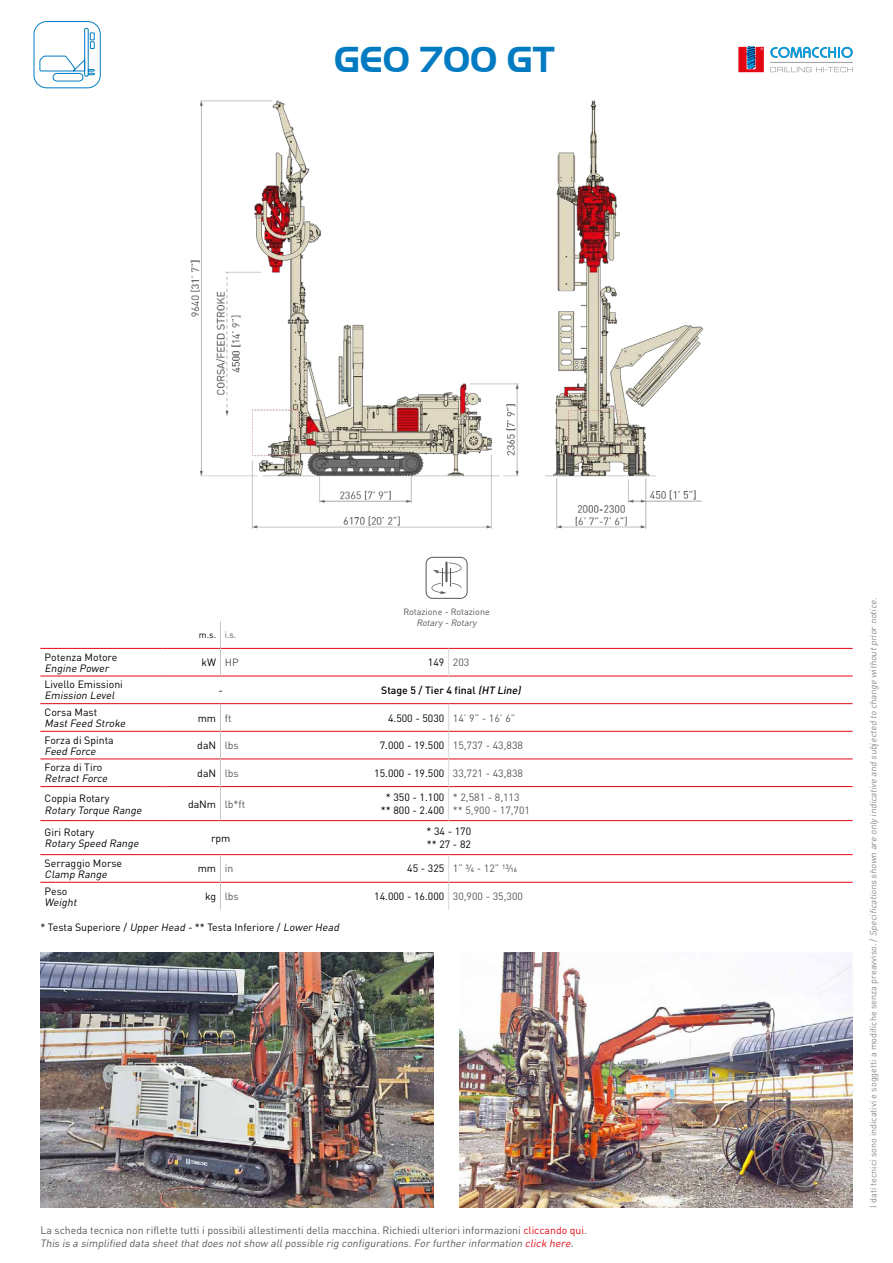
<style>
.page{position:relative;width:893px;height:1263px;background:#fff}
.page>*{position:absolute;margin:0;border:0;box-sizing:border-box;transform-origin:0 0}
.t1{font:700 37.5px "Handel Got D";color:#007bc1}
.t2{font:10.5px/13.5px "DIN Pro";color:#000;text-align:center}
.t3{font:10.5px/13.2px "DIN Pro";color:#575756}
.t4{font:italic 10.5px "DIN Pro";color:#000}
.t5{font:10.5px/13.5px "DIN Pro";color:#575756}
.t6{font:500 10.5px "DIN Pro";color:#000}
.t7{font:italic 9px "DIN Pro";color:#878787}
.t8{font:9px "DIN Pro";color:#575756}
.t9{font:italic 9px "DIN Pro";color:#575756}
.t10{font:9px "DIN Pro";color:#000}
.s1{color:#575756}
.s2{font-style:italic}
.s3{color:#000}
.s4{font-style:inherit}
.s5{color:#e30613}
.s6{font-style:italic;color:#e30613}
.s7{font-style:normal}
</style>
<div class="page">
<img style="left:190px;top:100px;width:514px;height:429px">
<img style="left:40px;top:952px;width:394px;height:256px">
<img style="left:459px;top:952px;width:394px;height:256px">
<svg style="left:770px;top:47px;width:83px;height:11px"></svg>
<svg style="left:770px;top:67px;width:83px;height:5px"></svg>
<hr style="left:770px;top:62px;width:83px;height:1px;background:#9f9c9b">
<svg style="left:738px;top:47px;width:26px;height:25px"></svg>
<svg style="left:39px;top:28px;width:56px;height:54px"></svg>
<div style="left:34px;top:21px;width:67px;height:67px;border:1px solid #007bc1;border-radius:13px"></div>
<div style="left:90px;top:41px;width:5px;height:8px;border:1px solid #007bc1"></div>
<hr style="left:40px;top:648px;width:122px;height:1px;background:#e30613">
<hr style="left:40px;top:676px;width:122px;height:1px;background:#e30613">
<hr style="left:40px;top:703px;width:122px;height:1px;background:#e30613">
<hr style="left:40px;top:731px;width:122px;height:1px;background:#e30613">
<hr style="left:40px;top:759px;width:122px;height:1px;background:#e30613">
<hr style="left:40px;top:786px;width:122px;height:1px;background:#e30613">
<hr style="left:40px;top:820px;width:122px;height:1px;background:#e30613">
<hr style="left:40px;top:854px;width:122px;height:1px;background:#e30613">
<hr style="left:162px;top:648px;width:58px;height:1px;background:#e30613">
<hr style="left:221px;top:648px;width:58px;height:1px;background:#e30613">
<hr style="left:623px;top:648px;width:230px;height:1px;background:#e30613">
<hr style="left:162px;top:676px;width:58px;height:1px;background:#e30613">
<hr style="left:220px;top:676px;width:59px;height:1px;background:#e30613">
<hr style="left:623px;top:676px;width:230px;height:1px;background:#e30613">
<hr style="left:162px;top:703px;width:58px;height:1px;background:#e30613">
<hr style="left:220px;top:703px;width:59px;height:1px;background:#e30613">
<hr style="left:623px;top:703px;width:230px;height:1px;background:#e30613">
<hr style="left:162px;top:731px;width:58px;height:1px;background:#e30613">
<hr style="left:221px;top:731px;width:58px;height:1px;background:#e30613">
<hr style="left:623px;top:731px;width:230px;height:1px;background:#e30613">
<hr style="left:162px;top:759px;width:58px;height:1px;background:#e30613">
<hr style="left:221px;top:759px;width:58px;height:1px;background:#e30613">
<hr style="left:623px;top:759px;width:230px;height:1px;background:#e30613">
<hr style="left:162px;top:786px;width:58px;height:1px;background:#e30613">
<hr style="left:221px;top:786px;width:58px;height:1px;background:#e30613">
<hr style="left:623px;top:786px;width:230px;height:1px;background:#e30613">
<hr style="left:162px;top:820px;width:58px;height:1px;background:#e30613">
<hr style="left:220px;top:820px;width:59px;height:1px;background:#e30613">
<hr style="left:623px;top:820px;width:230px;height:1px;background:#e30613">
<hr style="left:162px;top:854px;width:58px;height:1px;background:#e30613">
<hr style="left:220px;top:854px;width:59px;height:1px;background:#e30613">
<hr style="left:623px;top:854px;width:230px;height:1px;background:#e30613">
<hr style="left:40px;top:882px;width:122px;height:1px;background:#e30613">
<hr style="left:162px;top:882px;width:58px;height:1px;background:#e30613">
<hr style="left:221px;top:882px;width:58px;height:1px;background:#e30613">
<hr style="left:623px;top:882px;width:230px;height:1px;background:#e30613">
<svg style="left:220px;top:621px;width:1px;height:55px"></svg>
<svg style="left:220px;top:704px;width:1px;height:82px"></svg>
<hr style="left:220px;top:786px;width:1px;height:34px;background:#c6c6c6">
<svg style="left:220px;top:855px;width:1px;height:55px"></svg>
<hr style="left:279px;top:648px;width:170px;height:1px;background:#e30613">
<hr style="left:449px;top:648px;width:174px;height:1px;background:#e30613">
<hr style="left:279px;top:676px;width:170px;height:1px;background:#e30613">
<hr style="left:449px;top:676px;width:174px;height:1px;background:#e30613">
<hr style="left:279px;top:703px;width:170px;height:1px;background:#e30613">
<hr style="left:449px;top:703px;width:174px;height:1px;background:#e30613">
<hr style="left:279px;top:731px;width:170px;height:1px;background:#e30613">
<hr style="left:449px;top:731px;width:174px;height:1px;background:#e30613">
<hr style="left:279px;top:759px;width:170px;height:1px;background:#e30613">
<hr style="left:449px;top:759px;width:174px;height:1px;background:#e30613">
<hr style="left:279px;top:786px;width:170px;height:1px;background:#e30613">
<hr style="left:449px;top:786px;width:174px;height:1px;background:#e30613">
<hr style="left:279px;top:820px;width:170px;height:1px;background:#e30613">
<hr style="left:449px;top:820px;width:174px;height:1px;background:#e30613">
<hr style="left:279px;top:854px;width:170px;height:1px;background:#e30613">
<hr style="left:449px;top:854px;width:174px;height:1px;background:#e30613">
<hr style="left:279px;top:882px;width:170px;height:1px;background:#e30613">
<hr style="left:449px;top:882px;width:174px;height:1px;background:#e30613">
<svg style="left:448px;top:649px;width:1px;height:27px"></svg>
<svg style="left:448px;top:704px;width:1px;height:82px"></svg>
<hr style="left:448px;top:787px;width:1px;height:33px;background:#dadada">
<svg style="left:448px;top:855px;width:1px;height:55px"></svg>
<div style="left:426px;top:557px;width:41px;height:41px;border:1px solid #575756;border-radius:7px"></div>
<svg style="left:432px;top:562px;width:29px;height:32px"></svg>
<h1 class="t1" style="left:334px;top:38px;width:222px">GEO 700 GT</h1>
<p class="t8" style="left:403px;top:604px;width:88px">Rotazione - Rotazione</p>
<p class="t9" style="left:417px;top:615px;width:64px">Rotary-Rotary</p>
<p class="t10" style="left:199px;top:629px;width:39px">m.s. <span class="s1">i.s.</span></p>
<p class="t2" style="left:45px;top:650px;width:74px">Potenza Motore</p>
<p class="t4" style="left:45px;top:661px;width:68px">Engine Power</p>
<p class="t2" style="left:202px;top:655px;width:39px">kW <span class="s1">HP</span></p>
<p class="t2" style="left:428px;top:655px;width:43px">149 <span class="s1">203</span></p>
<p class="t2" style="left:45px;top:677px;width:80px">Livello Emissioni</p>
<p class="t4" style="left:45px;top:688px;width:74px">Emission Level</p>
<p class="t2" style="left:218px;top:683px;width:6px">-</p>
<p class="t6" style="left:381px;top:681px;width:144px">Stage 5 / Tier 4 final <span class="s2">(HT Line)</span></p>
<p class="t2" style="left:45px;top:705px;width:54px">Corsa Mast</p>
<p class="t4" style="left:45px;top:716px;width:85px">MastFeed Stroke</p>
<p class="t2" style="left:198px;top:710px;width:35px">mm <span class="s1">ft</span></p>
<p class="t5" style="left:388px;top:710px;width:129px"><span class="s3">4.500 - 5030</span> 14’ 9” - 16’ 6”</p>
<p class="t2" style="left:45px;top:732px;width:71px">Forza di Spinta</p>
<p class="t4" style="left:45px;top:744px;width:55px">Feed Force</p>
<p class="t2" style="left:197px;top:738px;width:43px">daN <span class="s1">lbs</span></p>
<p class="t5" style="left:380px;top:738px;width:145px"><span class="s3">7.000 - 19.500</span> 15,737 - 43,838</p>
<p class="t2" style="left:45px;top:760px;width:59px">Forza di Tiro</p>
<p class="t4" style="left:45px;top:771px;width:67px">RetractForce</p>
<p class="t2" style="left:197px;top:766px;width:43px">daN <span class="s1">lbs</span></p>
<p class="t2" style="left:374px;top:766px;width:150px">15.000 - 19.500 <span class="s1">33,721 - 43,838</span></p>
<p class="t2" style="left:45px;top:791px;width:66px">Coppia Rotary</p>
<p class="t4" style="left:45px;top:803px;width:101px">Rotary Torque Range</p>
<p class="t5" style="left:188px;top:797px;width:59px"><span class="s3">daNm</span> lb*ft</p>
<p class="t2" style="left:381px;top:790px;width:65px">* 350 - 1.100 ** 800 - 2.400</p>
<p class="t5" style="left:453px;top:790px;width:79px">* 2,581 - 8,113 ** 5,900 - 17,701</p>
<p class="t2" style="left:45px;top:825px;width:51px">Giri Rotary</p>
<p class="t4" style="left:45px;top:836px;width:98px">Rotary Speed Range</p>
<p class="t2" style="left:211px;top:831px;width:21px">rpm</p>
<p class="t2" style="left:426px;top:824px;width:46px;text-align:left">* 34 - 170 ** 27 - 82</p>
<p class="t2" style="left:45px;top:856px;width:79px">Serraggio Morse</p>
<p class="t4" style="left:45px;top:867px;width:66px">Clamp Range</p>
<p class="t2" style="left:198px;top:861px;width:37px">mm <span class="s1">in</span></p>
<p class="t3" style="left:407px;top:861px;width:112px"><span class="s3">45 - 325</span> <span class="s4">1”</span> 3/4 <span class="s4">- 12”</span> 13/16</p>
<p class="t2" style="left:45px;top:884px;width:24px">Peso</p>
<p class="t4" style="left:45px;top:895px;width:36px">Weight</p>
<p class="t5" style="left:205px;top:889px;width:35px"><span class="s3">kg</span> lbs</p>
<p class="t2" style="left:374px;top:889px;width:150px">14.000 - 16.000 <span class="s1">30,900 - 35,300</span></p>
<p class="t2" style="left:40px;top:920px;width:303px">* Testa Superiore / <span class="s2">Upper Head -</span> ** Testa Inferiore / <span class="s2">Lower Head</span></p>
<p class="t3" style="left:40px;top:1222px;width:548px">La scheda tecnica non riflette tutti i possibili allestimenti della macchina. Richiedi ulteriori informazioni <span class="s5">cliccando qui</span>.<br><span class="s2">This is a simplified data sheetthatdoes notshow allpossible rig configurations.Forfurtherinformation</span> <span class="s6">click here</span><span class="s2">.</span></p>
<p class="t7" style="left:867px;top:1208px;width:613px;rotate:-90deg"><span class="s7">I d a t i t e c n i c i s o n o i n d i ca t i v i e s o g g e tt i a m o d i fi c h e s e n z a p re a vv i s o . /</span> Specifications shown are only indicative and subjected to change withoutprior notice.</p>
</div>
